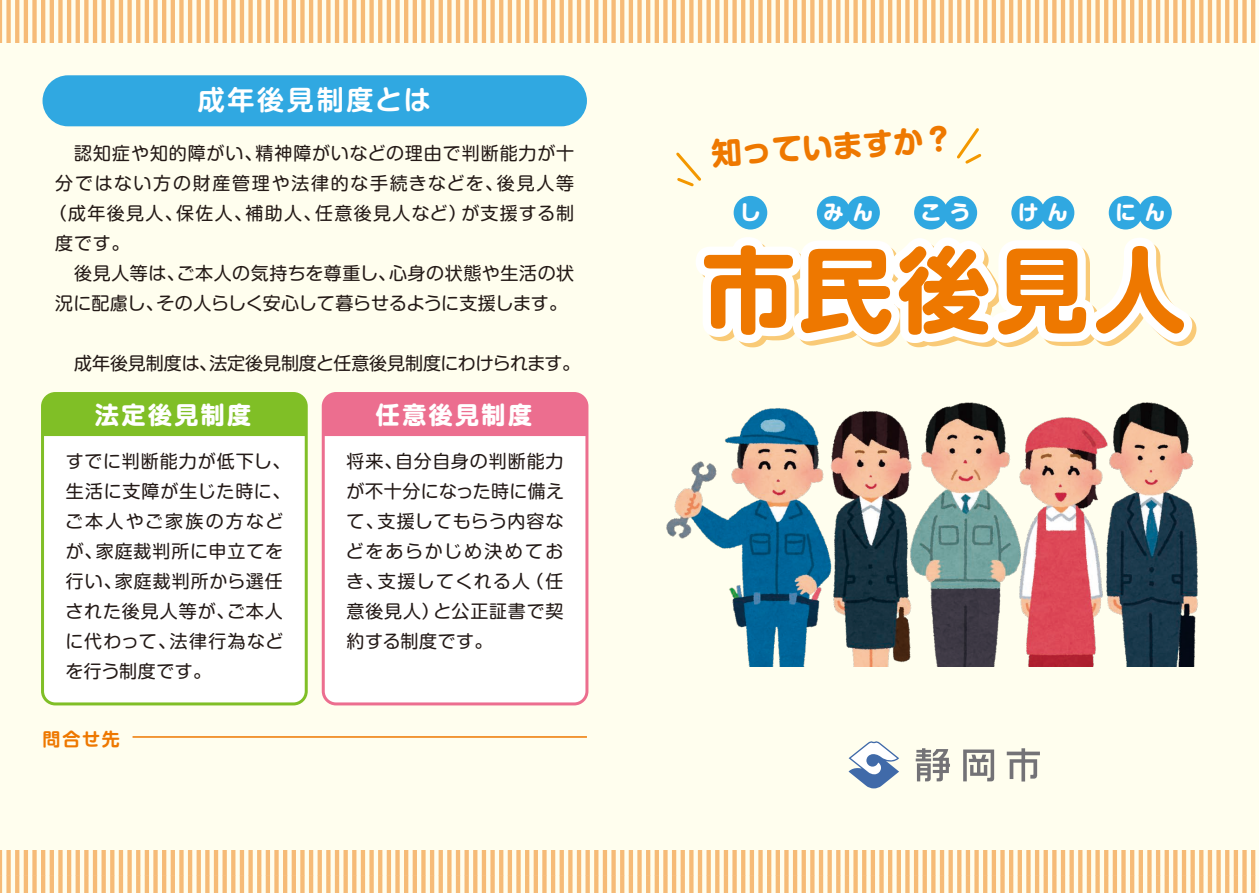
<style>
.page{position:relative;width:1259px;height:893px;background:#fffeee}
.page>*{position:absolute;margin:0;border:0;box-sizing:border-box;transform-origin:0 0}
.t1{font:700 93.15px "Shin M Go Pr 6";letter-spacing:.05em;color:#ee7800}
.t2{font:700 30.3px "Shin M Go Pr 6";color:#ee7800}
.t3{font:700 27px "Shin M Go Pr 6 De";letter-spacing:.1em;color:#fff}
.t4{font:700 24px "Shin M Go Pr 6";letter-spacing:.1em;color:#fff}
.t5{font:700 20.4px "Shin M Go Pr 6";letter-spacing:.445em;color:#fff}
.t6{font:18px/30px "Shin M Go Pr 6";letter-spacing:.045em;color:#231916}
.t7{font:18px "Shin M Go Pr 6";letter-spacing:.075em;color:#231916}
.t8{font:18px "Shin M Go Pr 6";letter-spacing:-.015em;color:#231916}
.t9{font:18px "Shin M Go Pr 6";letter-spacing:-.005em;color:#231916}
.t10{font:18px "Shin M Go Pr 6";letter-spacing:.095em;color:#231916}
.t11{font:700 18px "Shin M Go Pr 6 De";color:#ee7800}
</style>
<div class="page">
<svg style="left:0;top:0;width:1256px;height:43px"></svg>
<svg style="left:0;top:850px;width:1256px;height:43px"></svg>
<svg style="left:696px;top:229px;width:501px;height:119px"></svg>
<div style="left:733px;top:196px;width:34px;height:34px;background:#30a8e1;border-radius:50%"></div>
<div style="left:817px;top:196px;width:33px;height:34px;background:#30a8e1;border-radius:50%"></div>
<div style="left:846px;top:196px;width:34px;height:34px;background:#30a8e1;border-radius:50%"></div>
<div style="left:914px;top:196px;width:33px;height:34px;background:#30a8e1;border-radius:50%"></div>
<div style="left:943px;top:196px;width:34px;height:34px;background:#30a8e1;border-radius:50%"></div>
<div style="left:1011px;top:196px;width:34px;height:34px;background:#30a8e1;border-radius:50%"></div>
<div style="left:1040px;top:196px;width:34px;height:34px;background:#30a8e1;border-radius:50%"></div>
<div style="left:1108px;top:196px;width:34px;height:34px;background:#30a8e1;border-radius:50%"></div>
<div style="left:1138px;top:196px;width:33px;height:34px;background:#30a8e1;border-radius:50%"></div>
<svg style="left:676px;top:152px;width:25px;height:35px"></svg>
<svg style="left:957px;top:128px;width:25px;height:36px"></svg>
<svg style="left:848px;top:741px;width:51px;height:47px"></svg>
<svg style="left:1006px;top:748px;width:34px;height:33px"></svg>
<svg style="left:915px;top:748px;width:35px;height:33px"></svg>
<svg style="left:963px;top:749px;width:31px;height:32px"></svg>
<img style="left:666px;top:402px;width:532px;height:265px">
<div style="left:43px;top:75px;width:544px;height:51px;background:#30a8e1;border-radius:26px"></div>
<div style="left:43px;top:394px;width:263px;height:310px;background:#fff;border-radius:13px"></div>
<div style="left:41px;top:392px;width:267px;height:313px;border:3px solid #80bf26;border-radius:13px"></div>
<div style="left:43px;top:394px;width:263px;height:42px;background:#80bf26"></div>
<div style="left:323px;top:394px;width:264px;height:310px;background:#fff;border-radius:13px"></div>
<div style="left:322px;top:392px;width:266px;height:313px;border:3px solid #ec6e8f;border-radius:13px"></div>
<div style="left:323px;top:394px;width:264px;height:42px;background:#ec6e8f"></div>
<hr style="left:133px;top:736px;width:454px;height:2px;background:#ee7800">
<h3 class="t3" style="left:198px;top:78px;width:234px">成年後見制度とは</h3>
<p class="t6" style="left:55px;top:137px;width:520px">　認知症や知的障がい、精神障がいなどの理由で判断能力が十</p>
<p class="t10" style="left:55px;top:168px;width:520px">分ではない方の財産管理や法律的な手続きなどを、後見人等</p>
<p class="t7" style="left:49px;top:199px;width:527px">（成年後見人、保佐人、補助人、任意後見人など）が支援する制</p>
<p class="t6" style="left:55px;top:227px;width:76px">度です。</p>
<p class="t6" style="left:74px;top:257px;width:501px">後見人等は、ご本人の気持ちを尊重し、心身の状態や生活の状</p>
<p class="t8" style="left:55px;top:289px;width:513px">況に配慮し、その人らしく安心して暮らせるように支援します。</p>
<p class="t9" style="left:74px;top:349px;width:507px">成年後見制度は、法定後見制度と任意後見制度にわけられます。</p>
<h3 class="t4" style="left:95px;top:394px;width:157px">法定後見制度</h3>
<p class="t6" style="left:65px;top:445px;width:227px">すでに判断能力が低下し、生活に支障が生じた時に、ご本人やご家族の方などが、家庭裁判所に申立てを行い、家庭裁判所から選任された後見人等が、ご本人に代わって、法律行為などを行う制度です。</p>
<p class="t11" style="left:43px;top:724px;width:79px">問合せ先</p>
<h3 class="t4" style="left:376px;top:394px;width:157px">任意後見制度</h3>
<p class="t6" style="left:346px;top:445px;width:220px;text-align:justify">将来、自分自身の判断能力が不十分になった時に備えて、支援してもらう内容などをあらかじめ決めておき、支援してくれる人（任意後見人）と公正証書で契約する制度です。</p>
<h2 class="t2" style="left:710px;top:127px;width:244px;rotate:-3deg">知っていますか？</h2>
<p class="t5" style="left:740px;top:195px;width:22px">し</p>
<p class="t5" style="left:823px;top:195px;width:51px">みん</p>
<p class="t5" style="left:920px;top:195px;width:51px">こう</p>
<p class="t5" style="left:1018px;top:195px;width:51px">けん</p>
<p class="t5" style="left:1115px;top:195px;width:51px">にん</p>
<h1 class="t1" style="left:702px;top:210px;width:486px">市民後見人</h1>
</div>
